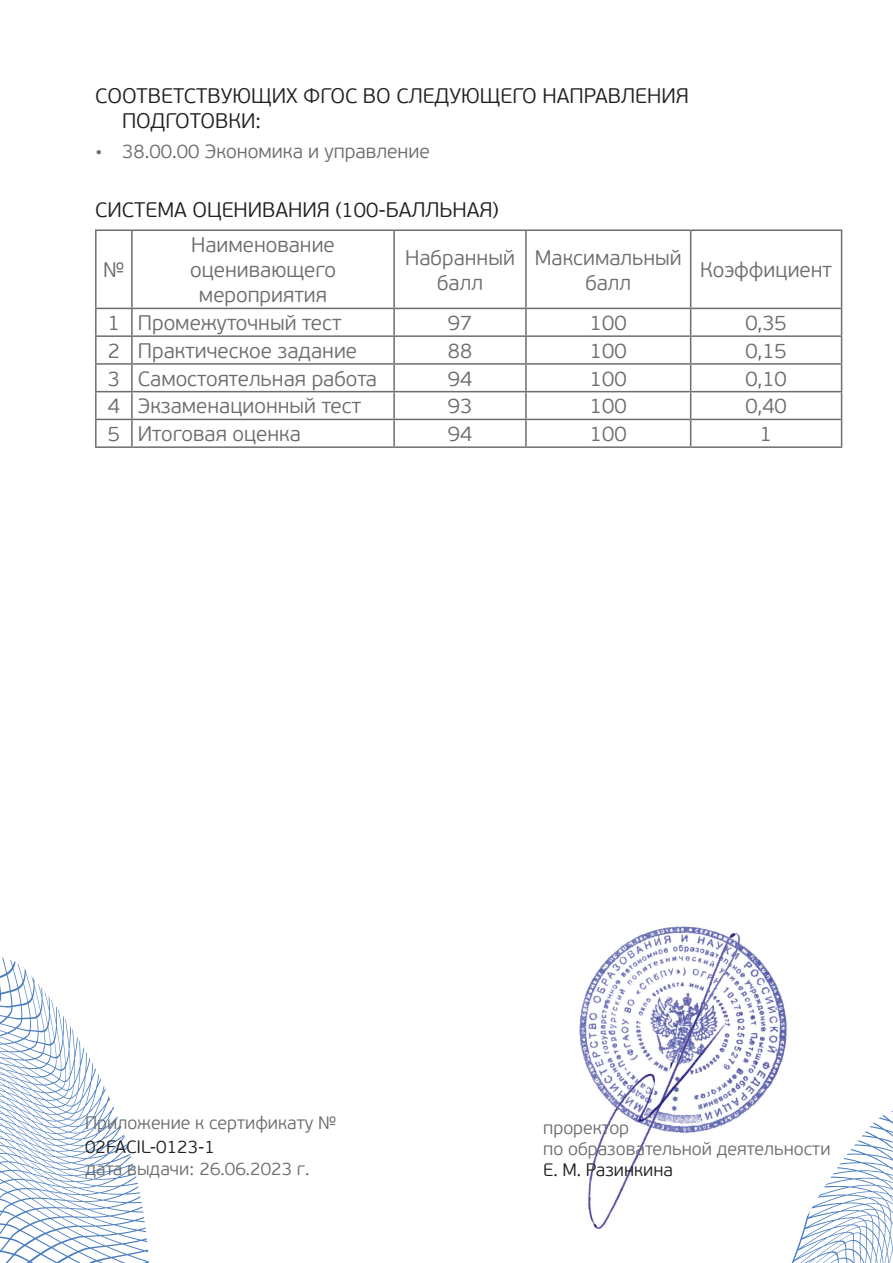
<style>
.page{position:relative;width:893px;height:1263px;background:#fff}
.page>*{position:absolute;margin:0;border:0;box-sizing:border-box;transform-origin:0 0}
.t1{font:300 21px/25.2px "PF Beau Sans Pro";color:#6c6d70;text-align:center}
.t2{font:300 21px/25.2px "PF Beau Sans Pro";color:#231f20}
.t3{font:300 19.5px "PF Beau Sans Pro";color:#6c6d70}
.t4{font:300 18px/21px "PF Beau Sans Pro";color:#6c6d70}
.t5{font:300 18px "PF Beau Sans Pro";color:#231f20}
</style>
<div class="page">
<svg style="left:0;top:957px;width:149px;height:306px"></svg>
<svg style="left:791px;top:1111px;width:102px;height:152px"></svg>
<img style="left:579px;top:926px;width:208px;height:304px">
<hr style="left:95px;top:308px;width:37px;height:1px;background:#6c6d70">
<hr style="left:132px;top:308px;width:262px;height:1px;background:#6c6d70">
<hr style="left:394px;top:308px;width:132px;height:1px;background:#6c6d70">
<hr style="left:526px;top:308px;width:165px;height:1px;background:#6c6d70">
<hr style="left:691px;top:308px;width:151px;height:1px;background:#6c6d70">
<hr style="left:95px;top:335px;width:37px;height:2px;background:#6c6d70">
<hr style="left:132px;top:335px;width:262px;height:2px;background:#6c6d70">
<hr style="left:394px;top:335px;width:132px;height:2px;background:#6c6d70">
<hr style="left:526px;top:335px;width:165px;height:2px;background:#6c6d70">
<hr style="left:691px;top:335px;width:151px;height:2px;background:#6c6d70">
<hr style="left:95px;top:363px;width:37px;height:2px;background:#6c6d70">
<hr style="left:132px;top:363px;width:262px;height:2px;background:#6c6d70">
<hr style="left:394px;top:363px;width:132px;height:2px;background:#6c6d70">
<hr style="left:526px;top:363px;width:165px;height:2px;background:#6c6d70">
<hr style="left:691px;top:363px;width:151px;height:2px;background:#6c6d70">
<hr style="left:95px;top:391px;width:37px;height:1px;background:#6c6d70">
<hr style="left:132px;top:391px;width:262px;height:1px;background:#6c6d70">
<hr style="left:394px;top:391px;width:132px;height:1px;background:#6c6d70">
<hr style="left:526px;top:391px;width:165px;height:1px;background:#6c6d70">
<hr style="left:691px;top:391px;width:151px;height:1px;background:#6c6d70">
<hr style="left:95px;top:419px;width:37px;height:1px;background:#6c6d70">
<hr style="left:132px;top:419px;width:262px;height:1px;background:#6c6d70">
<hr style="left:394px;top:419px;width:132px;height:1px;background:#6c6d70">
<hr style="left:526px;top:419px;width:165px;height:1px;background:#6c6d70">
<hr style="left:691px;top:419px;width:151px;height:1px;background:#6c6d70">
<hr style="left:95px;top:446px;width:37px;height:2px;background:#6c6d70">
<hr style="left:132px;top:446px;width:262px;height:2px;background:#6c6d70">
<hr style="left:394px;top:446px;width:132px;height:2px;background:#6c6d70">
<hr style="left:526px;top:446px;width:165px;height:2px;background:#6c6d70">
<hr style="left:691px;top:446px;width:151px;height:2px;background:#6c6d70">
<hr style="left:95px;top:229px;width:37px;height:2px;background:#6c6d70">
<hr style="left:95px;top:231px;width:2px;height:77px;background:#6c6d70">
<hr style="left:132px;top:229px;width:262px;height:2px;background:#6c6d70">
<hr style="left:131px;top:231px;width:2px;height:77px;background:#6c6d70">
<hr style="left:394px;top:229px;width:132px;height:2px;background:#6c6d70">
<hr style="left:393px;top:231px;width:2px;height:77px;background:#6c6d70">
<hr style="left:526px;top:229px;width:165px;height:2px;background:#6c6d70">
<hr style="left:525px;top:231px;width:2px;height:77px;background:#6c6d70">
<hr style="left:691px;top:229px;width:151px;height:2px;background:#6c6d70">
<hr style="left:690px;top:231px;width:1px;height:77px;background:#6c6d70">
<hr style="left:841px;top:231px;width:1px;height:77px;background:#6c6d70">
<hr style="left:95px;top:309px;width:2px;height:26px;background:#6c6d70">
<hr style="left:131px;top:309px;width:2px;height:26px;background:#6c6d70">
<hr style="left:393px;top:309px;width:2px;height:26px;background:#6c6d70">
<hr style="left:525px;top:309px;width:2px;height:26px;background:#6c6d70">
<hr style="left:95px;top:337px;width:2px;height:26px;background:#6c6d70">
<hr style="left:131px;top:337px;width:2px;height:26px;background:#6c6d70">
<hr style="left:393px;top:337px;width:2px;height:26px;background:#6c6d70">
<hr style="left:525px;top:337px;width:2px;height:26px;background:#6c6d70">
<hr style="left:95px;top:365px;width:2px;height:26px;background:#6c6d70">
<hr style="left:131px;top:365px;width:2px;height:26px;background:#6c6d70">
<hr style="left:393px;top:365px;width:2px;height:26px;background:#6c6d70">
<hr style="left:525px;top:365px;width:2px;height:26px;background:#6c6d70">
<hr style="left:95px;top:392px;width:2px;height:27px;background:#6c6d70">
<hr style="left:131px;top:392px;width:2px;height:27px;background:#6c6d70">
<hr style="left:393px;top:392px;width:2px;height:27px;background:#6c6d70">
<hr style="left:525px;top:392px;width:2px;height:27px;background:#6c6d70">
<hr style="left:95px;top:420px;width:2px;height:26px;background:#6c6d70">
<hr style="left:131px;top:420px;width:2px;height:26px;background:#6c6d70">
<hr style="left:393px;top:420px;width:2px;height:26px;background:#6c6d70">
<hr style="left:525px;top:420px;width:2px;height:26px;background:#6c6d70">
<svg style="left:690px;top:309px;width:1px;height:137px"></svg>
<svg style="left:841px;top:309px;width:1px;height:137px"></svg>
<p class="t2" style="left:122px;top:84px;width:568px;text-indent:-27px">СООТВЕТСТВУЮЩИХ ФГОС ВО СЛЕДУЮЩЕГО НАПРАВЛЕНИЯ<br>ПОДГОТОВКИ:</p>
<p class="t3" style="left:95px;top:140px;width:336px">• 38.00.00 Экономика и управление</p>
<p class="t2" style="left:95px;top:197px;width:405px">СИСТЕМА ОЦЕНИВАНИЯ (100-БАЛЛЬНАЯ)</p>
<p class="t1" style="left:103px;top:258px;width:23px">№</p>
<p class="t1" style="left:190px;top:233px;width:147px">Наименование оценивающего мероприятия</p>
<p class="t1" style="left:405px;top:245px;width:111px">Набранный балл</p>
<p class="t1" style="left:535px;top:245px;width:149px">Максимальный балл</p>
<p class="t1" style="left:700px;top:258px;width:133px">Коэффициент</p>
<p class="t1" style="left:108px;top:311px;width:235px">1 Промежуточный тест</p>
<p class="t1" style="left:448px;top:311px;width:26px">97</p>
<p class="t1" style="left:590px;top:311px;width:38px">100</p>
<p class="t1" style="left:745px;top:311px;width:43px">0,35</p>
<p class="t1" style="left:108px;top:338px;width:251px">2 Практическое задание</p>
<p class="t1" style="left:448px;top:338px;width:26px">88</p>
<p class="t1" style="left:590px;top:338px;width:38px">100</p>
<p class="t1" style="left:745px;top:338px;width:43px">0,15</p>
<p class="t1" style="left:108px;top:366px;width:271px">3 Самостоятельная работа</p>
<p class="t1" style="left:448px;top:366px;width:26px">94</p>
<p class="t1" style="left:590px;top:366px;width:38px">100</p>
<p class="t1" style="left:745px;top:366px;width:43px">0,10</p>
<p class="t1" style="left:108px;top:394px;width:255px">4 Экзаменационный тест</p>
<p class="t1" style="left:448px;top:394px;width:26px">93</p>
<p class="t1" style="left:590px;top:394px;width:38px">100</p>
<p class="t1" style="left:745px;top:394px;width:43px">0,40</p>
<p class="t1" style="left:108px;top:422px;width:195px">5 Итоговая оценка</p>
<p class="t1" style="left:448px;top:422px;width:26px">94</p>
<p class="t1" style="left:590px;top:422px;width:38px">100</p>
<p class="t1" style="left:760px;top:422px;width:14px">1</p>
<p class="t4" style="left:85px;top:1113px;width:253px">Приложение к сертификату №</p>
<p class="t4" style="left:543px;top:1117px;width:289px">проректор<br>по образовательной деятельности</p>
<p class="t4" style="left:85px;top:1159px;width:226px">дата выдачи: 26.06.2023 г.</p>
<p class="t5" style="left:543px;top:1159px;width:131px">Е. М. Разинкина</p>
<p class="t5" style="left:85px;top:1137px;width:131px">02FACIL-0123-1</p>
</div>
